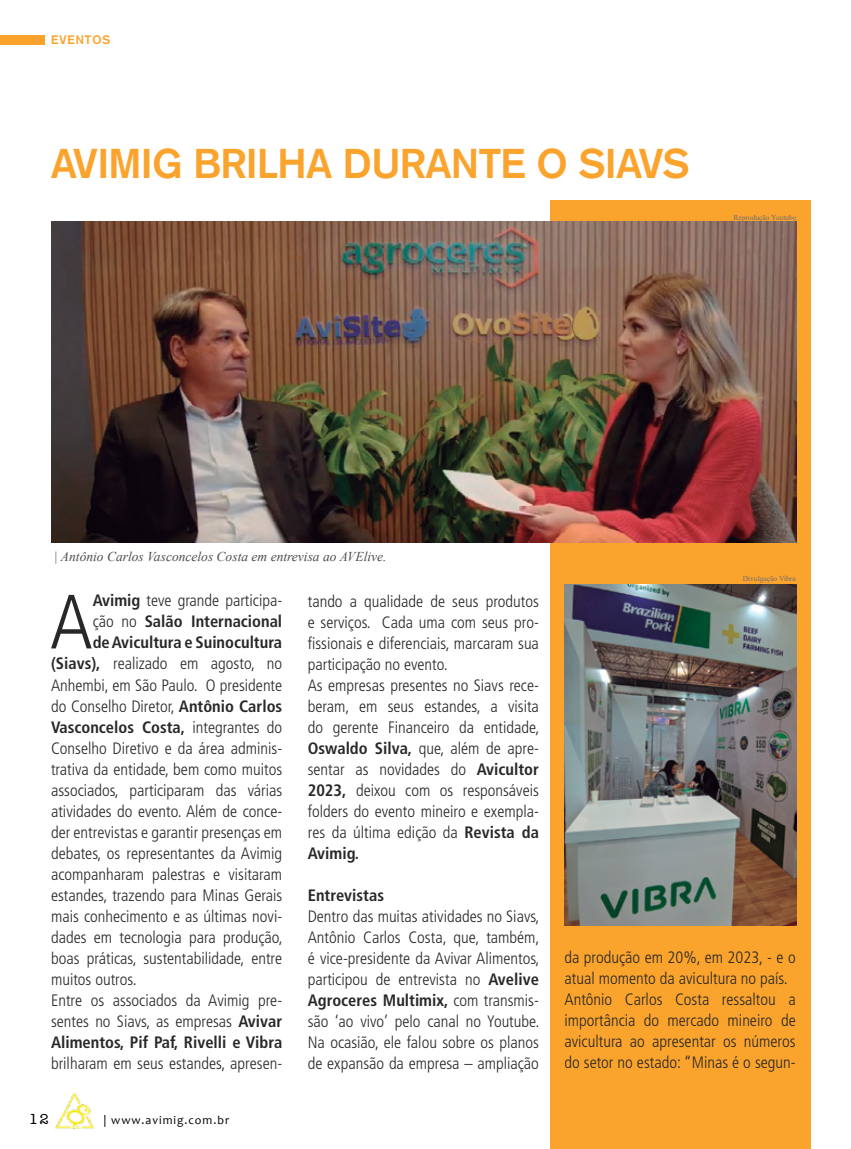
<style>
.page{position:relative;width:851px;height:1149px;background:#fff}
.page>*{position:absolute;margin:0;border:0;box-sizing:border-box;transform-origin:0 0}
.t1{font:300 condensed 76.65px "Frutiger LT Std";color:#292829}
.t2{font:700 40.5px "Basic Commercial LT Com";color:#faa32d}
.t3{font:300 condensed 16.5px/21px "Frutiger LT Std";color:#292829}
.t4{font:700 condensed 16.5px "Frutiger LT Std";color:#292829}
.t5{font:15px "American Typewriter BT";color:#000}
.t6{font:italic 13.5px "Times New Roman";color:#4d4d4f}
.t7{font:12px "Candara";letter-spacing:.08em;color:#000}
.t8{font:700 12px "Basic Commercial LT Com";letter-spacing:.08em;color:#faa32d}
.t9{font:7.5px "Times New Roman";color:#6d6e71}
.s1{font-weight:700}
.s2{font-weight:300}
</style>
<div class="page">
<img style="left:55px;top:1092px;width:39px;height:36px">
<div style="left:549px;top:200px;width:261px;height:948px;background:#faa32d"></div>
<div style="left:0;top:35px;width:45px;height:9px;background:#faa32d"></div>
<img style="left:51px;top:221px;width:745px;height:321px">
<img style="left:564px;top:584px;width:232px;height:341px">
<p class="t8" style="left:51px;top:33px;width:61px">EVENTOS</p>
<h2 class="t2" style="left:51px;top:139px;width:639px">AVIMIG BRILHA DURANTE O SIAVS</h2>
<p class="t9" style="left:733px;top:212px;width:64px">Reprodução Youtube</p>
<p class="t6" style="left:54px;top:547px;width:334px">| Antônio Carlos Vasconcelos Costa em entrevisa ao AVElive.</p>
<p class="t9" style="left:742px;top:573px;width:54px">Divulgação Vibra</p>
<h1 class="t1" style="left:50px;top:578px;width:44px">A</h1>
<p class="t3" style="left:93px;top:590px;width:191px"><span class="s1">Avimig</span> teve grande participa-</p>
<p class="t4" style="left:93px;top:611px;width:191px"><span class="s2">ção no</span> Salão Internacional</p>
<p class="t4" style="left:93px;top:632px;width:191px">de Avicultura e Suinocultura</p>
<p class="t3" style="left:51px;top:653px;width:233px"><span class="s1">(Siavs),</span> realizado em agosto, no</p>
<p class="t3" style="left:51px;top:674px;width:233px">Anhembi, em São Paulo. O presidente</p>
<p class="t3" style="left:51px;top:695px;width:233px">do Conselho Diretor, <span class="s1">Antônio Carlos</span></p>
<p class="t4" style="left:51px;top:716px;width:233px">Vasconcelos Costa, <span class="s2">integrantes do</span></p>
<p class="t3" style="left:51px;top:737px;width:232px">Conselho Diretivo e da área adminis-</p>
<p class="t3" style="left:51px;top:758px;width:233px">trativa da entidade, bem como muitos</p>
<p class="t3" style="left:51px;top:779px;width:233px">associados, participaram das várias</p>
<p class="t3" style="left:51px;top:800px;width:233px">atividades do evento. Além de conce-</p>
<p class="t3" style="left:51px;top:821px;width:233px">der entrevistas e garantir presenças em</p>
<p class="t3" style="left:51px;top:842px;width:233px">debates, os representantes da Avimig</p>
<p class="t3" style="left:51px;top:863px;width:233px">acompanharam palestras e visitaram</p>
<p class="t3" style="left:51px;top:884px;width:233px">estandes, trazendo para Minas Gerais</p>
<p class="t3" style="left:51px;top:905px;width:233px">mais conhecimento e as últimas novi-</p>
<p class="t3" style="left:51px;top:926px;width:233px">dades em tecnologia para produção,</p>
<p class="t3" style="left:51px;top:947px;width:233px">boas práticas, sustentabilidade, entre</p>
<p class="t3" style="left:51px;top:968px;width:87px">muitos outros.</p>
<p class="t3" style="left:51px;top:989px;width:233px">Entre os associados da Avimig pre-</p>
<p class="t3" style="left:51px;top:1010px;width:233px">sentes no Siavs, as empresas <span class="s1">Avivar</span></p>
<p class="t4" style="left:51px;top:1031px;width:233px">Alimentos, Pif Paf, Rivelli e Vibra</p>
<p class="t3" style="left:51px;top:1052px;width:233px">brilharam em seus estandes, apresen-</p>
<p class="t5" style="left:29px;top:1109px;width:22px">12</p>
<p class="t7" style="left:104px;top:1112px;width:127px">| www.avimig.com.br</p>
<p class="t3" style="left:308px;top:590px;width:233px">tando a qualidade de seus produtos e serviços. Cada uma com seus pro&shy;fissionais e diferenciais, marcaram sua participação no evento.<br>As empresas presentes no Siavs rece&shy;beram, em seus estandes, a visita do gerente Financeiro da entidade,<br><span class="s1">Oswaldo Silva,</span> que, além de apre&shy;sentar as novidades do <span class="s1">Avicultor<br>2023,</span> deixou com os responsáveis folders do evento mineiro e exempla&shy;res da última edição da <span class="s1">Revista da<br>Avimig.</span></p>
<p class="t4" style="left:308px;top:885px;width:78px">Entrevistas</p>
<p class="t3" style="left:308px;top:905px;width:233px;text-align:justify">Dentro das muitas atividades no Siavs, Antônio Carlos Costa, que, também, é vice-presidente da Avivar Alimentos, participou de entrevista no <span class="s1">Avelive Agroceres Multimix,</span> com transmis&shy;são ‘ao vivo’ pelo canal no Youtube.<br>Na ocasião, ele falou sobre os planos de expansão da empresa – ampliação</p>
<p class="t3" style="left:564px;top:946px;width:233px">da produção em 20%, em 2023, - e o atual momento da avicultura no país.<br>Antônio Carlos Costa ressaltou a importância do mercado mineiro de avicultura ao apresentar os números do setor no estado: “Minas é o segun-</p>
</div>
